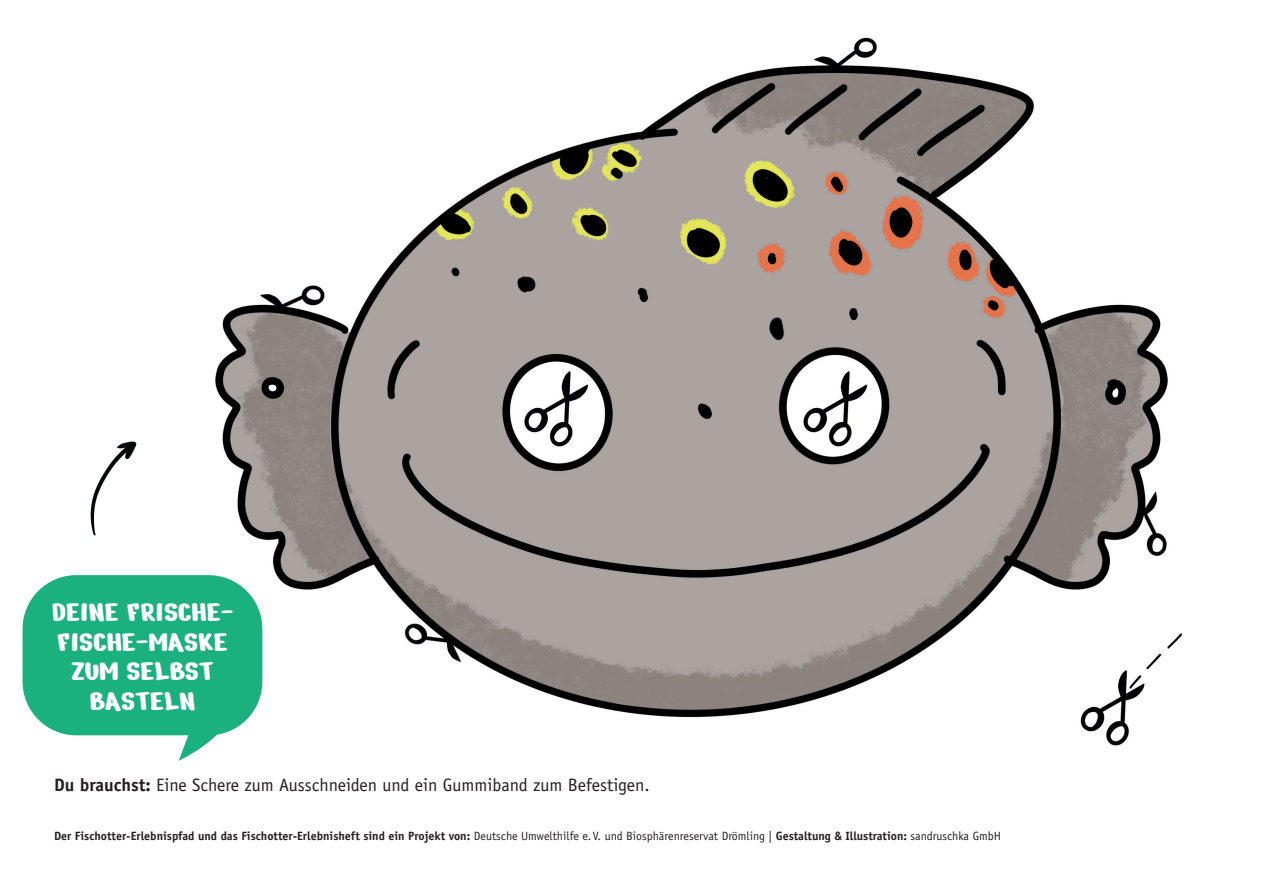
<style>
.page{position:relative;width:1263px;height:893px;background:#fff}
.page>*{position:absolute;margin:0;border:0;box-sizing:border-box;transform-origin:0 0}
.t1{font:30.6px/29.5px "Nerko One";color:#fff;text-align:center}
.t2{font:18px "Officina Sans Std";color:#231f20}
.t3{font:700 12px "Officina Sans Std";color:#231f20}
.s1{font-weight:700}
.s2{font-weight:400}
</style>
<div class="page">
<img style="left:162px;top:37px;width:1021px;height:724px">
<div style="left:23px;top:575px;width:239px;height:160px;background:#1ab17e;border-radius:54px"></div>
<svg style="left:179px;top:731px;width:51px;height:30px"></svg>
<img style="left:90px;top:441px;width:47px;height:95px">
<h1 class="t1" style="left:52px;top:597px;width:183px">DEINE FRISCHE-<br>FISCHE-MASKE<br>ZUM SELBST<br>BASTELN</h1>
<h2 class="t2" style="left:54px;top:774px;width:597px"><span class="s1">Du brauchst:</span> Eine Schere zum Ausschneiden und ein Gummiband zum Befestigen.</h2>
<p class="t3" style="left:54px;top:828px;width:949px">Der Fischotter-Erlebnispfad und das Fischotter-Erlebnisheft sind ein Projekt von: <span class="s2">Deutsche Umwelthilfe e.V. und Biosphärenreservat Drömling |</span> Gestaltung &amp; Illustration: <span class="s2">sandruschka GmbH</span></p>
</div>
